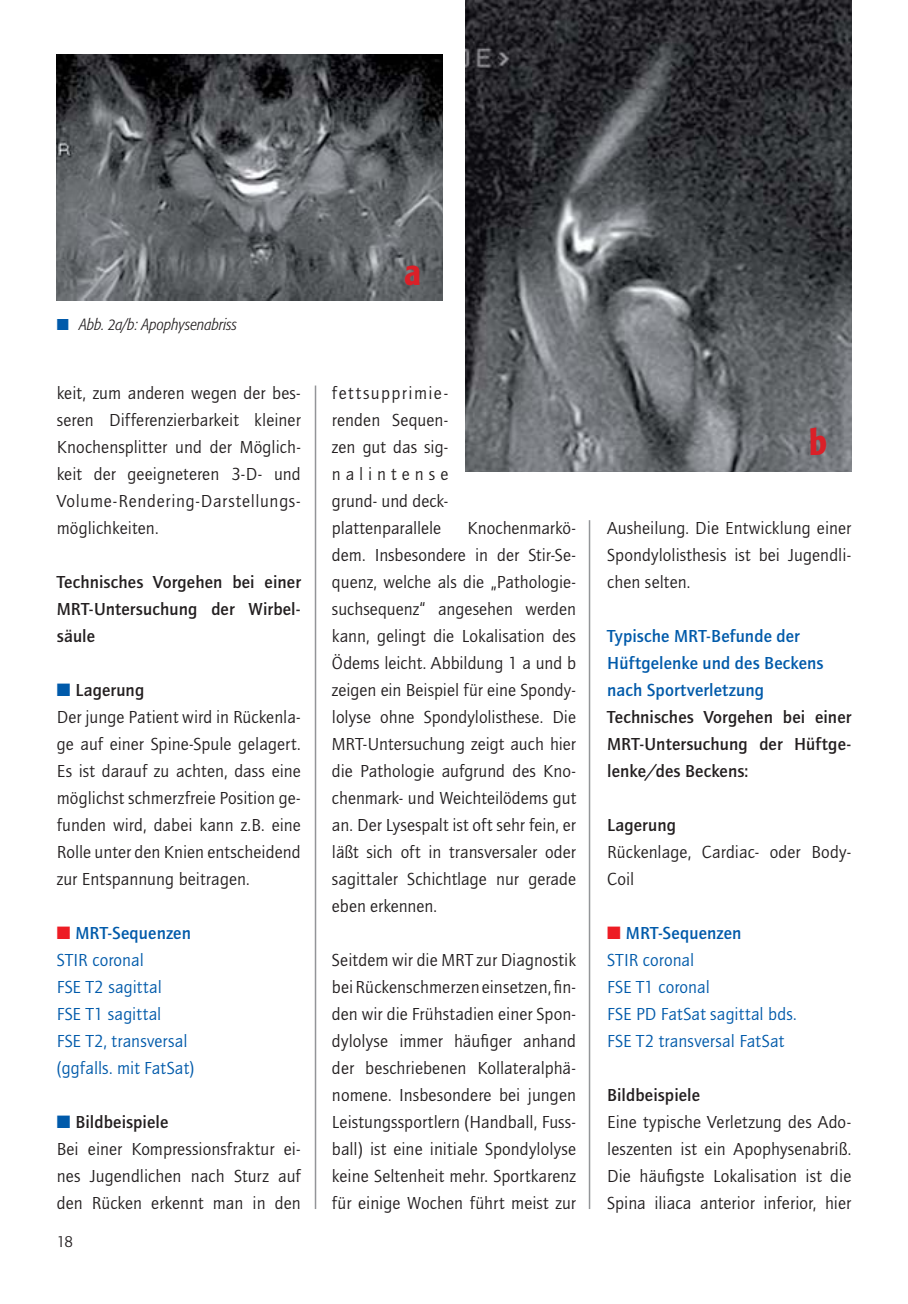
<style>
.page{position:relative;width:908px;height:1304px;background:#fff}
.page>*{position:absolute;margin:0;border:0;box-sizing:border-box;transform-origin:0 0}
.t1{font:500 condensed 36px "Formata";color:#da2028}
.t2{font:18px/27px "Quay";letter-spacing:.005em;color:#231f20;text-align:justify}
.t3{font:18px/27px "Quay";letter-spacing:.005em;color:#005aaa}
.t4{font:700 18px/27px "Quay";letter-spacing:.01em;color:#231f20;text-align:justify}
.t5{font:700 18px/27px "Quay";letter-spacing:.01em;color:#005aaa}
.t6{font:italic 300 condensed 16px "Formata";color:#231f20}
.t7{font:16px "Quay";color:#231f20}
.s1{color:#005aaa}
.s2{font-weight:700}
.s3{color:#ed1c24}
</style>
<div class="page">
<hr style="left:588px;top:520px;width:2px;height:689px;background:#939598">
<hr style="left:314px;top:386px;width:2px;height:823px;background:#939598">
<img style="left:57px;top:55px;width:385px;height:246px">
<img style="left:465px;top:0;width:385px;height:472px">
<p class="t6" style="left:57px;top:318px;width:182px"><span class="s1">■</span> Abb. 2a/b: Apophysenabriss</p>
<p class="t2" style="left:57px;top:381px;width:245px">keit, zum anderen wegen der bes&shy;seren Differenzierbarkeit kleiner Knochensplitter und der Möglich&shy;keit der geeigneteren 3-D- und Volume-Rendering-Darstellungs&shy;möglichkeiten.</p>
<p class="t4" style="left:57px;top:570px;width:245px">Technisches Vorgehen bei einer MRT-Untersuchung der Wirbel&shy;säule</p>
<p class="t2" style="left:57px;top:678px;width:245px;text-align:left"><span class="s1">■</span> <span class="s2">Lagerung<br></span>Der junge Patient wird in Rückenla&shy;ge auf einer Spine-Spule gelagert.<br>Es ist darauf zu achten, dass eine möglichst schmerzfreie Position ge&shy;funden wird, dabei kann z.B. eine<br>Rolle unter den Knien entscheidend zur Entspannung beitragen.</p>
<p class="t3" style="left:57px;top:921px;width:139px"><span class="s3">■</span> <span class="s2">MRT-Sequenzen<br></span>STIR coronal<br>FSE T2 sagittal<br>FSE T1 sagittal<br>FSE T2, transversal (ggfalls. mit FatSat)</p>
<p class="t2" style="left:57px;top:1110px;width:245px;text-align:left"><span class="s1">■</span> <span class="s2">Bildbeispiele<br></span>Bei einer Kompressionsfraktur ei&shy;nes Jugendlichen nach Sturz auf den Rücken erkennt man in den</p>
<p class="t7" style="left:57px;top:1235px;width:18px">18</p>
<h1 class="t1" style="left:404px;top:258px;width:18px">a</h1>
<p class="t2" style="left:332px;top:381px;width:118px">fettsupprimie&shy;renden Sequen&shy;zen gut das sig&shy;nalintense grund- und deck&shy;plattenparallele</p>
<p class="t2" style="left:332px;top:516px;width:245px;text-indent:135px">Knochenmarkö&shy;dem. Insbesondere in der Stir-Se&shy;quenz, welche als die „Pathologie&shy;suchsequenz“ angesehen werden kann, gelingt die Lokalisation des Ödems leicht. Abbildung 1 a und b zeigen ein Beispiel für eine Spondy&shy;lolyse ohne Spondylolisthese. Die MRT-Untersuchung zeigt auch hier die Pathologie aufgrund des Kno&shy;chenmark- und Weichteilödems gut an. Der Lysespalt ist oft sehr fein, er läßt sich oft in transversaler oder sagittaler Schichtlage nur gerade eben erkennen.</p>
<p class="t2" style="left:332px;top:948px;width:245px">Seitdem wir die MRT zur Diagnostik bei Rückenschmerzen einsetzen, fin&shy;den wir die Frühstadien einer Spon&shy;dylolyse immer häufiger anhand der beschriebenen Kollateralphä&shy;nomene. Insbesondere bei jungen Leistungssportlern (Handball, Fuss&shy;ball) ist eine initiale Spondylolyse keine Seltenheit mehr. Sportkarenz für einige Wochen führt meist zur</p>
<h1 class="t1" style="left:808px;top:428px;width:19px">b</h1>
<p class="t2" style="left:607px;top:516px;width:245px">Ausheilung. Die Entwicklung einer Spondylolisthesis ist bei Jugendli&shy;chen selten.</p>
<p class="t5" style="left:607px;top:624px;width:218px">Typische MRT-Befunde der<br>Hüftgelenke und des Beckens nach Sportverletzung</p>
<p class="t4" style="left:607px;top:705px;width:245px">Technisches Vorgehen bei einer MRT-Untersuchung der Hüftge&shy;lenke/des Beckens:</p>
<p class="t4" style="left:607px;top:813px;width:70px">Lagerung</p>
<p class="t2" style="left:607px;top:840px;width:245px">Rückenlage, Cardiac- oder Body-<br>Coil</p>
<p class="t3" style="left:607px;top:921px;width:191px"><span class="s3">■</span> <span class="s2">MRT-Sequenzen<br></span>STIR coronal<br>FSE T1 coronal<br>FSE PD FatSat sagittal bds.<br>FSE T2 transversal FatSat</p>
<p class="t4" style="left:607px;top:1083px;width:94px">Bildbeispiele</p>
<p class="t2" style="left:607px;top:1110px;width:245px">Eine typische Verletzung des Ado&shy;leszenten ist ein Apophysenabriß.<br>Die häufigste Lokalisation ist die Spina iliaca anterior inferior, hier</p>
</div>
